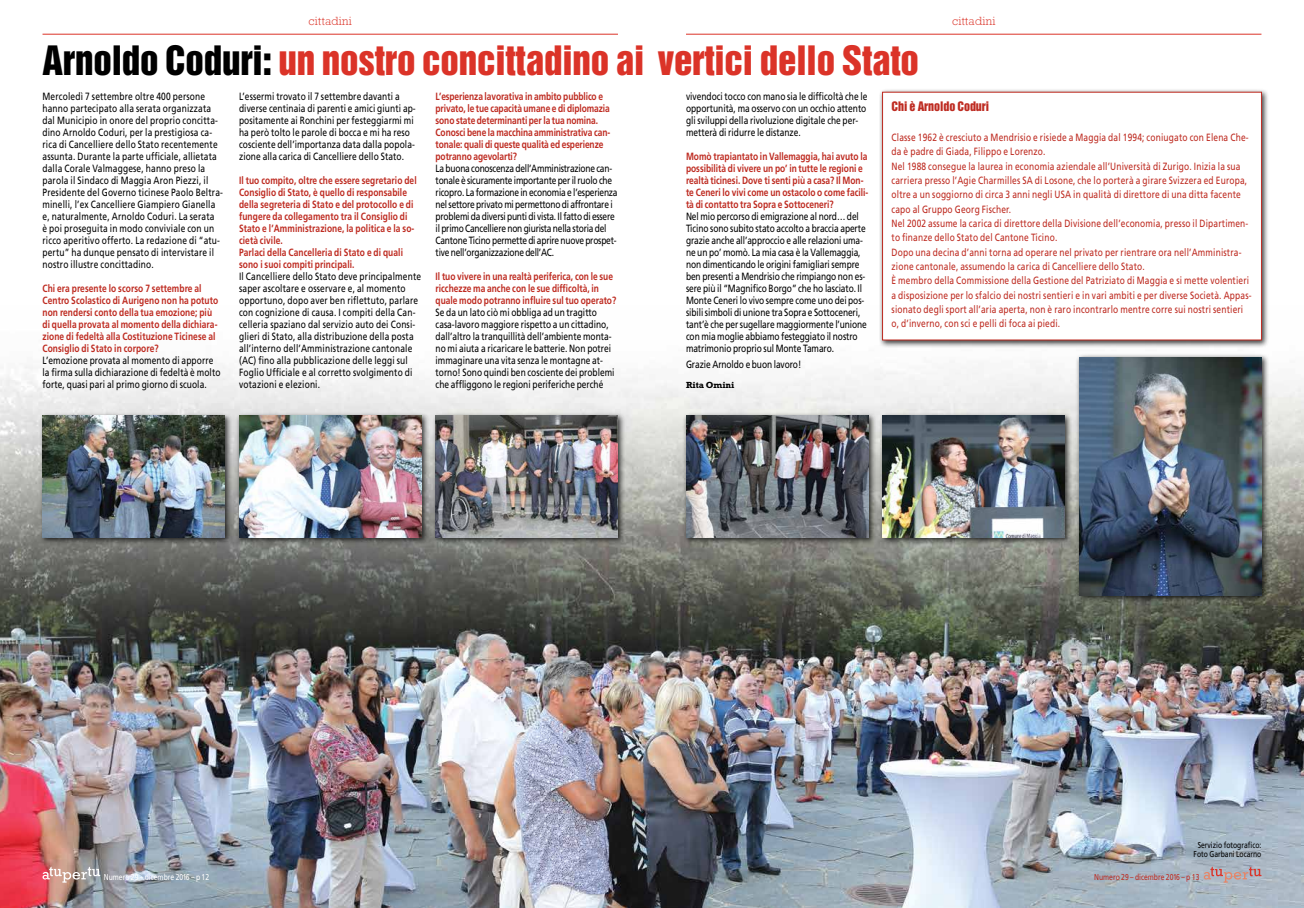
<style>
.page{position:relative;width:1304px;height:908px;background:#fff}
.page>*{position:absolute;margin:0;border:0;box-sizing:border-box;transform-origin:0 0}
.t1{font:37px "Helvetica Inserat LT Std";letter-spacing:-.005em;color:#db3328}
.t2{font:300 12px "Rockwell Std";letter-spacing:.025em;color:#db3328}
.t3{font:12px "Helvetica Inserat LT Std";letter-spacing:-.005em;color:#be2b21}
.t4{font:10.5px/12px "Frutiger LT Std";letter-spacing:.01em;color:#000;scale:.8 1}
.t5{font:700 10.5px/12px "Frutiger LT Std";color:#be2b21;scale:.8 1}
.t6{font:10.5px/14.3px "Frutiger LT Std";letter-spacing:.02em;color:#be2b21;scale:.8 1}
.t7{font:10.5px/12px "Frutiger LT Std";letter-spacing:-.01em;color:#000;scale:.8 1}
.t8{font:10.5px/12px "Frutiger LT Std";letter-spacing:-.025em;color:#000;scale:.8 1}
.t9{font:700 9px "Rockwell Std";color:#000}
.t10{font:8.5px/8.5px "Frutiger LT Std";color:#000;text-align:center;scale:.8 1}
.t11{font:8.5px "Frutiger LT Std";color:#fff;scale:.8 1}
.t12{font:8.5px "Frutiger LT Std";color:#be2b21;scale:.8 1}
.s1{color:#000}
</style>
<div class="page">
<img style="left:0;top:365px;width:1304px;height:542px">
<hr style="left:43px;top:34px;width:575px;height:1px;background:#db3328">
<svg style="left:43px;top:866px;width:57px;height:16px"></svg>
<hr style="left:686px;top:34px;width:575px;height:1px;background:#db3328">
<svg style="left:1204px;top:866px;width:57px;height:16px"></svg>
<div style="left:879px;top:88px;width:390px;height:260px;background:#000;opacity:.75"></div>
<div style="left:883px;top:92px;width:378px;height:248px;background:#fff"></div>
<div style="left:882px;top:92px;width:380px;height:248px;border:1px solid #be2b21"></div>
<div style="left:236px;top:412px;width:193px;height:132px;background:#000;opacity:.75"></div>
<img style="left:239px;top:415px;width:182px;height:122px">
<div style="left:432px;top:412px;width:193px;height:132px;background:#000;opacity:.75"></div>
<img style="left:436px;top:415px;width:182px;height:122px">
<div style="left:682px;top:412px;width:194px;height:132px;background:#000;opacity:.75"></div>
<img style="left:686px;top:415px;width:182px;height:122px">
<div style="left:879px;top:412px;width:193px;height:132px;background:#000;opacity:.75"></div>
<img style="left:883px;top:415px;width:182px;height:122px">
<div style="left:39px;top:412px;width:193px;height:132px;background:#000;opacity:.75"></div>
<img style="left:43px;top:415px;width:182px;height:122px">
<div style="left:1076px;top:353px;width:193px;height:249px;background:#000;opacity:.75"></div>
<img style="left:1079px;top:357px;width:182px;height:238px">
<p class="t2" style="left:309px;top:14px;width:45px">cittadini</p>
<p class="t2" style="left:952px;top:14px;width:45px">cittadini</p>
<h1 class="t1" style="left:43px;top:38px;width:878px"><span class="s1">Arnoldo Coduri:</span> un nostro concittadino ai vertici dello Stato</h1>
<p class="t3" style="left:892px;top:99px;width:99px">Chi è Arnoldo Coduri</p>
<p class="t6" style="left:892px;top:130px;width:451px">Classe 1962 è cresciuto a Mendrisio e risiede a Maggia dal 1994; coniugato con Elena Che&shy;da è padre di Giada, Filippo e Lorenzo.<br>Nel 1988 consegue la laurea in economia aziendale all’Università di Zurigo. Inizia la sua carriera presso l’Agie Charmilles SA di Losone, che lo porterà a girare Svizzera ed Europa, oltre a un soggiorno di circa 3 anni negli USA in qualità di direttore di una ditta facente capo al Gruppo Georg Fischer.<br>Nel 2002 assume la carica di direttore della Divisione dell’economia, presso il Dipartimen&shy;to finanze dello Stato del Cantone Ticino.<br>Dopo una decina d’anni torna ad operare nel privato per rientrare ora nell’Amministra&shy;zione cantonale, assumendo la carica di Cancelliere dello Stato.<br>È membro della Commissione della Gestione del Patriziato di Maggia e si mette volentieri a disposizione per lo sfalcio dei nostri sentieri e in vari ambiti e per diverse Società. Appas&shy;sionato degli sport all’aria aperta, non è raro incontrarlo mentre corre sui nostri sentieri o, d’inverno, con sci e pelli di foca ai piedi.</p>
<p class="t4" style="left:686px;top:90px;width:228px">vivendoci tocco con mano sia le difficoltà che le opportunità, ma osservo con un occhio attento gli sviluppi della rivoluzione digitale che per&shy;metterà di ridurre le distanze.</p>
<p class="t5" style="left:686px;top:150px;width:229px">Momò trapiantato in Vallemaggia, hai avuto la possibilità di vivere un po’ in tutte le regioni e realtà ticinesi. Dove ti senti più a casa? Il Mon&shy;te Ceneri lo vivi come un ostacolo o come facili&shy;tà di contatto tra Sopra e Sottoceneri?</p>
<p class="t7" style="left:686px;top:210px;width:228px">Nel mio percorso di emigrazione al nord… del Ticino sono subito stato accolto a braccia aperte grazie anche all’approccio e alle relazioni uma&shy;ne un po’ momò. La mia casa è la Vallemaggia, non dimenticando le origini famigliari sempre ben presenti a Mendrisio che rimpiango non es&shy;sere più il “Magnifico Borgo” che ho lasciato. Il Monte Ceneri lo vivo sempre come uno dei pos&shy;sibili simboli di unione tra Sopra e Sottoceneri, tant’è che per sugellare maggiormente l’unione con mia moglie abbiamo festeggiato il nostro matrimonio proprio sul Monte Tamaro.</p>
<p class="t7" style="left:686px;top:358px;width:146px">Grazie Arnoldo e buon lavoro!</p>
<p class="t9" style="left:686px;top:380px;width:50px">Rita Omini</p>
<p class="t4" style="left:43px;top:90px;width:227px">Mercoledì 7 settembre oltre 400 persone hanno partecipato alla serata organizzata dal Municipio in onore del proprio concitta&shy;dino Arnoldo Coduri, per la prestigiosa ca&shy;rica di Cancelliere dello Stato recentemente assunta. Durante la parte ufficiale, allietata dalla Corale Valmaggese, hanno preso la parola il Sindaco di Maggia Aron Piezzi, il Presidente del Governo ticinese Paolo Beltra&shy;minelli, l’ex Cancelliere Giampiero Gianella e, naturalmente, Arnoldo Coduri. La serata<br>è poi proseguita in modo conviviale con un ricco aperitivo offerto. La redazione di “atu&shy;pertu” ha dunque pensato di intervistare il nostro illustre concittadino.</p>
<p class="t5" style="left:43px;top:282px;width:221px">Chi era presente lo scorso 7 settembre al Centro Scolastico di Aurigeno non ha potuto non rendersi conto della tua emozione; più di quella provata al momento della dichiara&shy;zione di fedeltà alla Costituzione Ticinese al Consiglio di Stato in corpore?</p>
<p class="t4" style="left:43px;top:354px;width:224px">L’emozione provata al momento di apporre la firma sulla dichiarazione di fedeltà è molto forte, quasi pari al primo giorno di scuola.</p>
<p class="t4" style="left:239px;top:90px;width:222px">L’essermi trovato il 7 settembre davanti a diverse centinaia di parenti e amici giunti ap&shy;positamente ai Ronchini per festeggiarmi mi ha però tolto le parole di bocca e mi ha reso cosciente dell’importanza data dalla popola&shy;zione alla carica di Cancelliere dello Stato.</p>
<p class="t5" style="left:239px;top:174px;width:224px">Il tuo compito, oltre che essere segretario del Consiglio di Stato, è quello di responsabile della segreteria di Stato e del protocollo e di fungere da collegamento tra il Consiglio di Stato e l’Amministrazione, la politica e la so&shy;cietà civile.<br>Parlaci della Cancelleria di Stato e di quali sono i suoi compiti principali.</p>
<p class="t4" style="left:239px;top:270px;width:229px">Il Cancelliere dello Stato deve principalmente saper ascoltare e osservare e, al momento opportuno, dopo aver ben riflettuto, parlare con cognizione di causa. I compiti della Can&shy;celleria spaziano dal servizio auto dei Consi&shy;glieri di Stato, alla distribuzione della posta all’interno dell’Amministrazione cantonale (AC) fino alla pubblicazione delle leggi sul Foglio Ufficiale e al corretto svolgimento di votazioni e elezioni.</p>
<p class="t5" style="left:436px;top:90px;width:220px">L’esperienza lavorativa in ambito pubblico e privato, le tue capacità umane e di diplomazia sono state determinanti per la tua nomina.<br>Conosci bene la macchina amministrativa can&shy;tonale: quali di queste qualità ed esperienze potranno agevolarti?</p>
<p class="t8" style="left:436px;top:162px;width:229px">La buona conoscenza dell’Amministrazione can&shy;tonale è sicuramente importante per il ruolo che ricopro. La formazione in economia e l’esperienza nel settore privato mi permettono di affrontare i problemi da diversi punti di vista. Il fatto di essere il primo Cancelliere non giurista nella storia del Cantone Ticino permette di aprire nuove prospet&shy;tive nell’organizzazione dell’AC.</p>
<p class="t5" style="left:436px;top:270px;width:227px">Il tuo vivere in una realtà periferica, con le sue ricchezze ma anche con le sue difficoltà, in quale modo potranno influire sul tuo operato?</p>
<p class="t4" style="left:436px;top:306px;width:225px">Se da un lato ciò mi obbliga ad un tragitto casa-lavoro maggiore rispetto a un cittadino, dall’altro la tranquillità dell’ambiente monta&shy;no mi aiuta a ricaricare le batterie. Non potrei immaginare una vita senza le montagne at&shy;torno! Sono quindi ben cosciente dei problemi che affliggono le regioni periferiche perché</p>
<p class="t10" style="left:1194px;top:840px;width:86px">Servizio fotografico:<br>Foto Garbani Locarno</p>
<p class="t11" style="left:104px;top:871px;width:133px">Numero 29 – dicembre 2016 – p 12</p>
<p class="t12" style="left:1094px;top:871px;width:133px">Numero 29 – dicembre 2016 – p 13</p>
</div>
